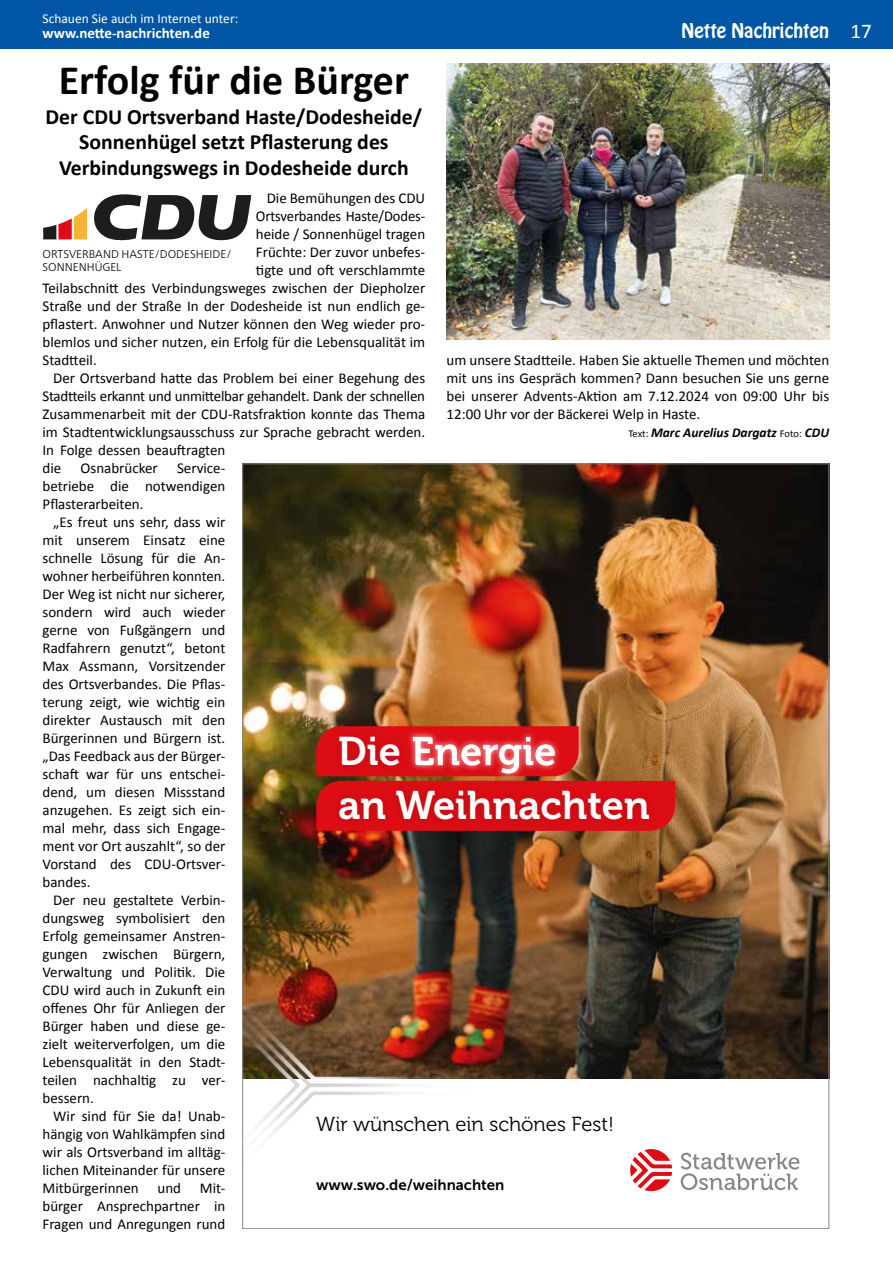
<style>
.page{position:relative;width:893px;height:1263px;background:#fff}
.page>*{position:absolute;margin:0;border:0;box-sizing:border-box;transform-origin:0 0}
.t1{font:700 42px "Calibri";color:#000}
.t2{font:39.75px/54px "Museo 700";color:#fff}
.t3{font:700 21.75px/25.5px "Calibri";color:#000;text-align:center}
.t4{font:21px "Calibri";color:#fff}
.t5{font:20.25px "Museo 300";color:#000}
.t6{font:18px "Hobo Std";color:#fff}
.t7{font:15px/18px "Calibri";color:#000;text-align:justify}
.t8{font:15px "Calibri";letter-spacing:-.02em;color:#000}
.t9{font:700 15px "Calibri";color:#fff}
.t10{font:15px "Museo Sans 700";color:#000}
.t11{font:italic 700 13.5px "Calibri";color:#000}
.t12{font:13.5px "Calibri";color:#fff}
.t13{font:300 11.25px/13.5px "Frutiger Neue LT Pro";color:#010202}
.s1{font-weight:400;font-style:normal;font-size:10.5px}
</style>
<div class="page">
<div style="left:0;top:0;width:893px;height:49px;background:#0056a4"></div>
<svg style="left:94px;top:194px;width:157px;height:47px"></svg>
<svg style="left:43px;top:208px;width:44px;height:32px"></svg>
<img style="left:446px;top:64px;width:383px;height:276px">
<svg style="left:681px;top:1153px;width:118px;height:37px"></svg>
<svg style="left:630px;top:1149px;width:42px;height:42px"></svg>
<img style="left:244px;top:465px;width:583px;height:614px">
<img style="left:257px;top:1079px;width:146px;height:58px">
<img style="left:244px;top:983px;width:375px;height:96px">
<svg style="left:316px;top:726px;width:359px;height:105px;background:#cc2c28"></svg>
<p class="t12" style="left:43px;top:10px;width:197px">Schauen Sie auch im Internet unter:</p>
<p class="t9" style="left:43px;top:23px;width:169px">www.nette-nachrichten.de</p>
<h3 class="t4" style="left:850px;top:18px;width:23px">17</h3>
<h1 class="t1" style="left:59px;top:53px;width:352px">Erfolg für die Bürger</h1>
<h3 class="t3" style="left:46px;top:104px;width:378px">Der CDU Ortsverband Haste/Dodesheide/<br>Sonnenhügel setzt Pflasterung des<br>Verbindungswegs in Dodesheide durch</h3>
<p class="t7" style="left:267px;top:188px;width:160px">Die Bemühungen des CDU</p>
<p class="t7" style="left:256px;top:206px;width:170px">Ortsverbandes Haste/Dodes-</p>
<p class="t7" style="left:256px;top:224px;width:171px">heide / Sonnenhügel tragen</p>
<p class="t7" style="left:256px;top:242px;width:171px">Früchte: Der zuvor unbefes-</p>
<p class="t7" style="left:256px;top:260px;width:171px">tigte und oft verschlammte</p>
<p class="t7" style="left:43px;top:278px;width:384px">Teilabschnitt des Verbindungsweges zwischen der Diepholzer</p>
<p class="t7" style="left:43px;top:296px;width:384px">Straße und der Straße In der Dodesheide ist nun endlich ge-</p>
<p class="t7" style="left:43px;top:314px;width:383px">pflastert. Anwohner und Nutzer können den Weg wieder pro-</p>
<p class="t7" style="left:43px;top:332px;width:384px">blemlos und sicher nutzen, ein Erfolg für die Lebensqualität im</p>
<p class="t7" style="left:43px;top:350px;width:56px">Stadtteil.</p>
<p class="t7" style="left:53px;top:368px;width:373px">Der Ortsverband hatte das Problem bei einer Begehung des</p>
<p class="t8" style="left:43px;top:386px;width:384px">Stadtteils erkannt und unmittelbar gehandelt. Dank der schnellen</p>
<p class="t7" style="left:43px;top:404px;width:384px">Zusammenarbeit mit der CDU-Ratsfraktion konnte das Thema</p>
<p class="t7" style="left:43px;top:422px;width:384px">im Stadtentwicklungsausschuss zur Sprache gebracht werden.</p>
<p class="t7" style="left:43px;top:440px;width:184px">In Folge dessen beauftragten</p>
<p class="t7" style="left:43px;top:458px;width:20px">die</p>
<p class="t7" style="left:81px;top:458px;width:79px">Osnabrücker</p>
<p class="t6" style="left:682px;top:18px;width:149px">Nette Nachrichten</p>
<p class="t13" style="left:43px;top:247px;width:190px">ORTSVERBAND HASTE/DODESHEIDE/<br>SONNENHÜGEL</p>
<p class="t7" style="left:446px;top:350px;width:384px">um unsere Stadtteile. Haben Sie aktuelle Themen und möchten mit uns ins Gespräch kommen? Dann besuchen Sie uns gerne bei unserer Advents-Aktion am 7.12.2024 von 09:00 Uhr bis 12:00 Uhr vor der Bäckerei Welp in Haste.</p>
<p class="t11" style="left:628px;top:423px;width:202px"><span class="s1">Text:</span> Marc Aurelius Dargatz <span class="s1">Foto:</span> CDU</p>
<p class="t7" style="left:43px;top:458px;width:184px;text-indent:134px">Service&shy;betriebe die notwendigen Pflasterarbeiten.</p>
<p class="t7" style="left:43px;top:512px;width:184px;text-indent:11px">„Es freut uns sehr, dass wir mit unserem Einsatz eine schnelle Lösung für die An&shy;wohner herbeiführen konnten.<br>Der Weg ist nicht nur sicherer, sondern wird auch wieder gerne von Fußgängern und Radfahrern genutzt“, betont Max Assmann, Vorsitzender des Ortsverbandes. Die Pflas&shy;terung zeigt, wie wichtig ein direkter Austausch mit den Bürgerinnen und Bürgern ist. „Das Feedback aus der Bürger&shy;schaft war für uns entschei&shy;dend, um diesen Missstand anzugehen. Es zeigt sich ein&shy;mal mehr, dass sich Engage&shy;ment vor Ort auszahlt“, so der Vorstand des CDU-Ortsver&shy;bandes.</p>
<p class="t7" style="left:43px;top:890px;width:184px;text-indent:11px">Der neu gestaltete Verbin&shy;dungsweg symbolisiert den Erfolg gemeinsamer Anstren&shy;gungen zwischen Bürgern, Verwaltung und Politik. Die CDU wird auch in Zukunft ein offenes Ohr für Anliegen der Bürger haben und diese ge&shy;zielt weiterverfolgen, um die Lebensqualität in den Stadt&shy;teilen nachhaltig zu ver&shy;bessern.</p>
<p class="t7" style="left:43px;top:1106px;width:184px;text-indent:11px">Wir sind für Sie da! Unab&shy;hängig von Wahlkämpfen sind wir als Ortsverband im alltäg&shy;lichen Miteinander für unsere Mitbürgerinnen</p>
<h2 class="t2" style="left:338px;top:725px;width:313px">Die<br>an Weihnachten</h2>
<h3 class="t5" style="left:316px;top:1113px;width:299px">Wir wünschen ein schönes Fest!</h3>
<p class="t10" style="left:316px;top:1176px;width:190px">www.swo.de/weihnachten</p>
<p class="t7" style="left:158px;top:1178px;width:25px">und</p>
<p class="t7" style="left:43px;top:1178px;width:184px;text-indent:157px">Mit&shy;bürger Ansprechpartner in Fragen und Anregungen rund</p>
</div>
